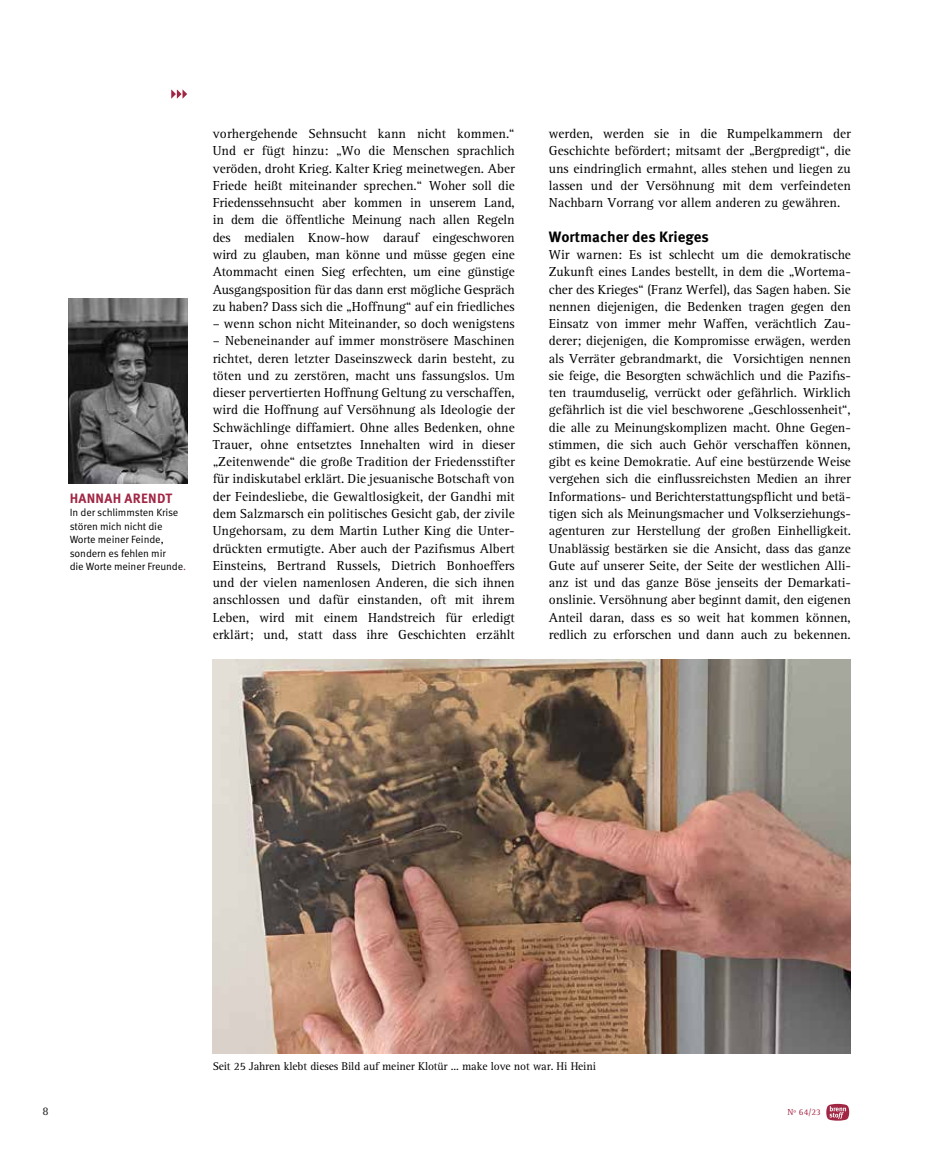
<style>
.page{position:relative;width:936px;height:1149px;background:#fff}
.page>*{position:absolute;margin:0;border:0;box-sizing:border-box;transform-origin:0 0}
.t1{font:700 15px "Meta Pro";color:#000}
.t2{font:13.5px/17.2px "Rotis Serif Std";color:#000;text-align:justify}
.t3{font:700 13.5px "Meta Pro";letter-spacing:.02em;color:#a12644}
.t4{font:12px "Rotis Serif Std";color:#282827}
.t5{font:11.55px "Rotis Serif Std";letter-spacing:-.01em;color:#020203}
.t6{font:10.5px/13.5px "Meta Pro";letter-spacing:-.01em;color:#000}
.t7{font:9px "Rotis Serif Std";color:#a12644}
.s1{color:#a02346}
</style>
<div class="page">
<svg style="left:826px;top:1103px;width:23px;height:17px"></svg>
<img style="left:213px;top:659px;width:637px;height:393px">
<svg style="left:171px;top:89px;width:16px;height:10px"></svg>
<img style="left:69px;top:298px;width:118px;height:185px">
<p class="t3" style="left:70px;top:487px;width:104px">HANNAH ARENDT</p>
<p class="t6" style="left:70px;top:506px;width:118px">In der schlimmsten Krise stören mich nicht die<br>Worte meiner Feinde, sondern es fehlen mir<br>die Worte meiner Freunde<span class="s1">.</span></p>
<p class="t2" style="left:213px;top:125px;width:303px">vorhergehende Sehnsucht kann nicht kommen.“ Und er fügt hinzu: „Wo die Menschen sprachlich veröden, droht Krieg. Kalter Krieg meinetwegen. Aber Friede heißt miteinander sprechen.“ Woher soll die Friedenssehnsucht aber kommen in unserem Land, in dem die öffentliche Meinung nach allen Regeln des medialen Know-how darauf eingeschworen wird zu glauben, man könne und müsse gegen eine Atommacht einen Sieg erfechten, um eine günstige Ausgangsposition für das dann erst mögliche Gespräch zu haben? Dass sich die „Hoffnung“ auf ein friedliches</p>
<p class="t2" style="left:213px;top:315px;width:303px">– wenn schon nicht Miteinander, so doch wenigstens</p>
<p class="t2" style="left:213px;top:332px;width:303px">– Nebeneinander auf immer monströsere Maschinen richtet, deren letzter Daseinszweck darin besteht, zu töten und zu zerstören, macht uns fassungslos. Um dieser pervertierten Hoffnung Geltung zu verschaffen, wird die Hoffnung auf Versöhnung als Ideologie der Schwächlinge diffamiert. Ohne alles Bedenken, ohne Trauer, ohne entsetztes Innehalten wird in dieser „Zeitenwende“ die große Tradition der Friedensstifter für indiskutabel erklärt. Die jesuanische Botschaft von der Feindesliebe, die Gewaltlosigkeit, der Gandhi mit dem Salzmarsch ein politisches Gesicht gab, der zivile Ungehorsam, zu dem Martin Luther King die Unter&shy;drückten ermutigte. Aber auch der Pazifismus Albert Einsteins, Bertrand Russels, Dietrich Bonhoeffers und der vielen namenlosen Anderen, die sich ihnen anschlossen und dafür einstanden, oft mit ihrem Leben, wird mit einem Handstreich für erledigt erklärt; und, statt dass ihre Geschichten erzählt</p>
<p class="t2" style="left:549px;top:125px;width:303px">werden, werden sie in die Rumpelkammern der Geschichte befördert; mitsamt der „Bergpredigt“, die uns eindringlich ermahnt, alles stehen und liegen zu lassen und der Versöhnung mit dem verfeindeten Nachbarn Vorrang vor allem anderen zu gewähren.</p>
<p class="t1" style="left:549px;top:225px;width:162px">Wortmacher des Krieges</p>
<p class="t2" style="left:549px;top:246px;width:303px">Wir warnen: Es ist schlecht um die demokratische Zukunft eines Landes bestellt, in dem die „Wortema&shy;cher des Krieges“ (Franz Werfel), das Sagen haben. Sie nennen diejenigen, die Bedenken tragen gegen den Einsatz von immer mehr Waffen, verächtlich Zau&shy;derer; diejenigen, die Kompromisse erwägen, werden als Verräter gebrandmarkt, die Vorsichtigen nennen sie feige, die Besorgten schwächlich und die Pazifis&shy;ten traumduselig, verrückt oder gefährlich. Wirklich gefährlich ist die viel beschworene „Geschlossenheit“, die alle zu Meinungskomplizen macht. Ohne Gegen&shy;stimmen, die sich auch Gehör verschaffen können, gibt es keine Demokratie. Auf eine bestürzende Weise vergehen sich die einflussreichsten Medien an ihrer Informations- und Berichterstattungspflicht und betä&shy;tigen sich als Meinungsmacher und Volkserziehungs&shy;agenturen zur Herstellung der großen Einhelligkeit.<br>Unablässig bestärken sie die Ansicht, dass das ganze Gute auf unserer Seite, der Seite der westlichen Alli&shy;anz ist und das ganze Böse jenseits der Demarkati&shy;onslinie. Versöhnung aber beginnt damit, den eigenen Anteil daran, dass es so weit hat kommen können, redlich zu erforschen und dann auch zu bekennen.</p>
<p class="t4" style="left:43px;top:1103px;width:8px">8</p>
<p class="t5" style="left:213px;top:1059px;width:384px">Seit 25 Jahren klebt dieses Bild auf meiner Klotür ... make love not war. Hi Heini</p>
<p class="t7" style="left:787px;top:1106px;width:35px">Nº 64/23</p>
</div>
